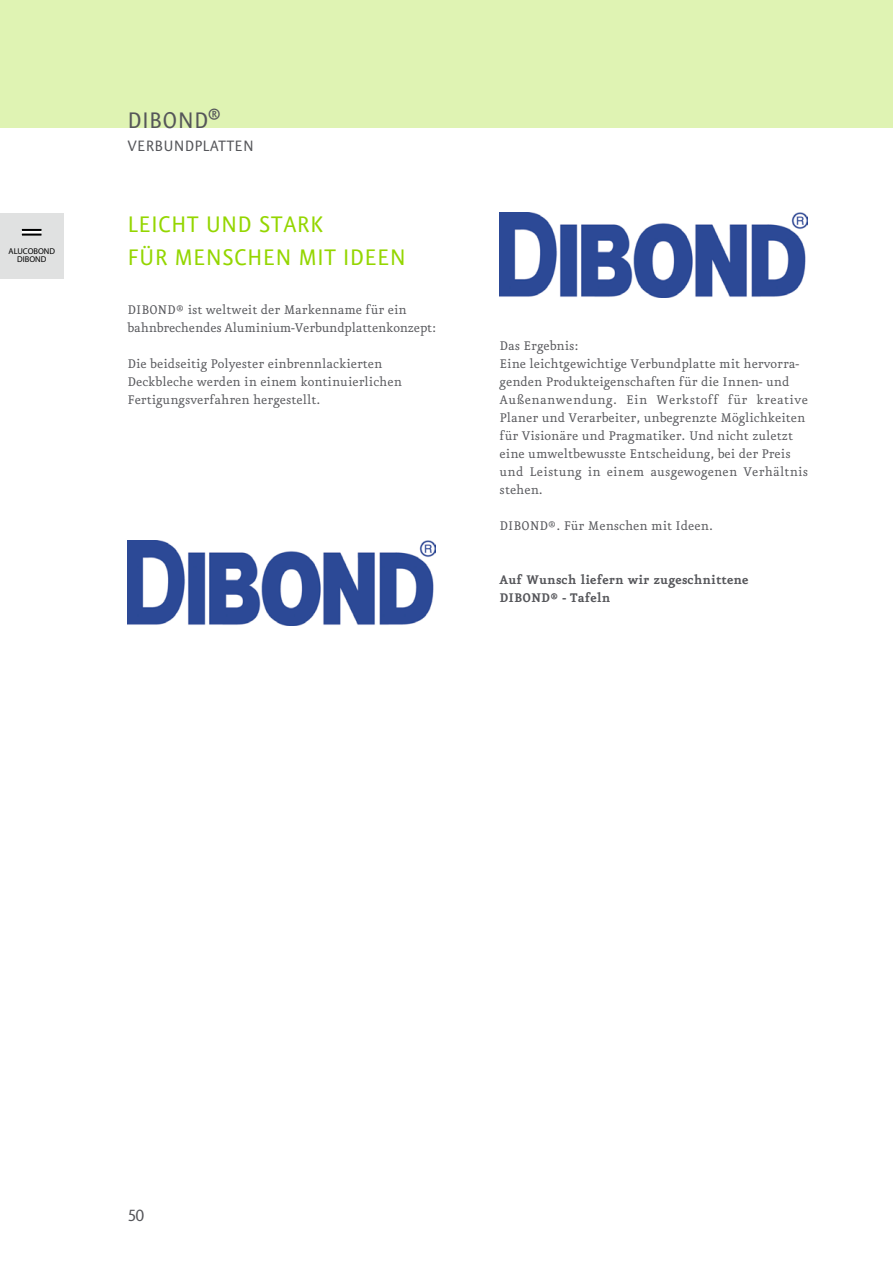
<style>
.page{position:relative;width:893px;height:1263px;background:#fff}
.page>*{position:absolute;margin:0;border:0;box-sizing:border-box;transform-origin:0 0}
.t1{font:27px/32.4px "Eureka Sans OT";letter-spacing:.01em;color:#94d600}
.t2{font:27px "Eureka Sans OT";letter-spacing:.01em;color:#55565a}
.t3{font:19.5px "Eureka Sans Regular Caps";color:#55565a}
.t4{font:18px "Eureka Sans OT";letter-spacing:.01em;color:#55565a}
.t5{font:15px/18px "Eureka OT";color:#55565a}
.t6{font:700 15px/18px "Eureka OT";color:#55565a}
.t7{font:8.4px/8.4px "Myriad Pro";color:#000;text-align:center}
</style>
<div class="page">
<div style="left:0;top:0;width:893px;height:128px;background:#dff3b3"></div>
<div style="left:0;top:213px;width:64px;height:66px;background:#e0e1e1"></div>
<img style="left:128px;top:540px;width:308px;height:85px">
<img style="left:500px;top:213px;width:308px;height:85px">
<svg style="left:22px;top:229px;width:19px;height:7px"></svg>
<p class="t7" style="left:9px;top:247px;width:48px">ALUCOBOND<br>DIBOND</p>
<h1 class="t2" style="left:128px;top:106px;width:94px">DIBOND®</h1>
<p class="t4" style="left:128px;top:137px;width:128px">VERBUNDPLATTEN</p>
<h1 class="t1" style="left:128px;top:209px;width:280px">LEICHT UND STARK<br>FÜR MENSCHEN MIT IDEEN</h1>
<p class="t5" style="left:128px;top:301px;width:310px">DIBOND® ist weltweit der Markenname für ein bahnbrechendes Aluminium-Verbundplattenkonzept:</p>
<p class="t5" style="left:128px;top:355px;width:276px">Die beidseitig Polyester einbrennlackierten<br>Deckbleche werden in einem kontinuierlichen<br>Fertigungsverfahren hergestellt.</p>
<p class="t5" style="left:500px;top:337px;width:310px">Das Ergebnis:<br>Eine leichtgewichtige Verbundplatte mit hervorra&shy;genden Produkteigenschaften für die Innen- und Außenanwendung. Ein Werkstoff für kreative Planer und Verarbeiter, unbegrenzte Möglichkeiten für Visionäre und Pragmatiker. Und nicht zuletzt eine umweltbewusste Entscheidung, bei der Preis und Leistung in einem ausgewogenen Verhältnis stehen.</p>
<p class="t5" style="left:500px;top:517px;width:215px">DIBOND®. Für Menschen mit Ideen.</p>
<p class="t6" style="left:500px;top:571px;width:250px">Auf Wunsch liefern wir zugeschnittene<br>DIBOND® - Tafeln</p>
<h2 class="t3" style="left:128px;top:1206px;width:18px">50</h2>
</div>
